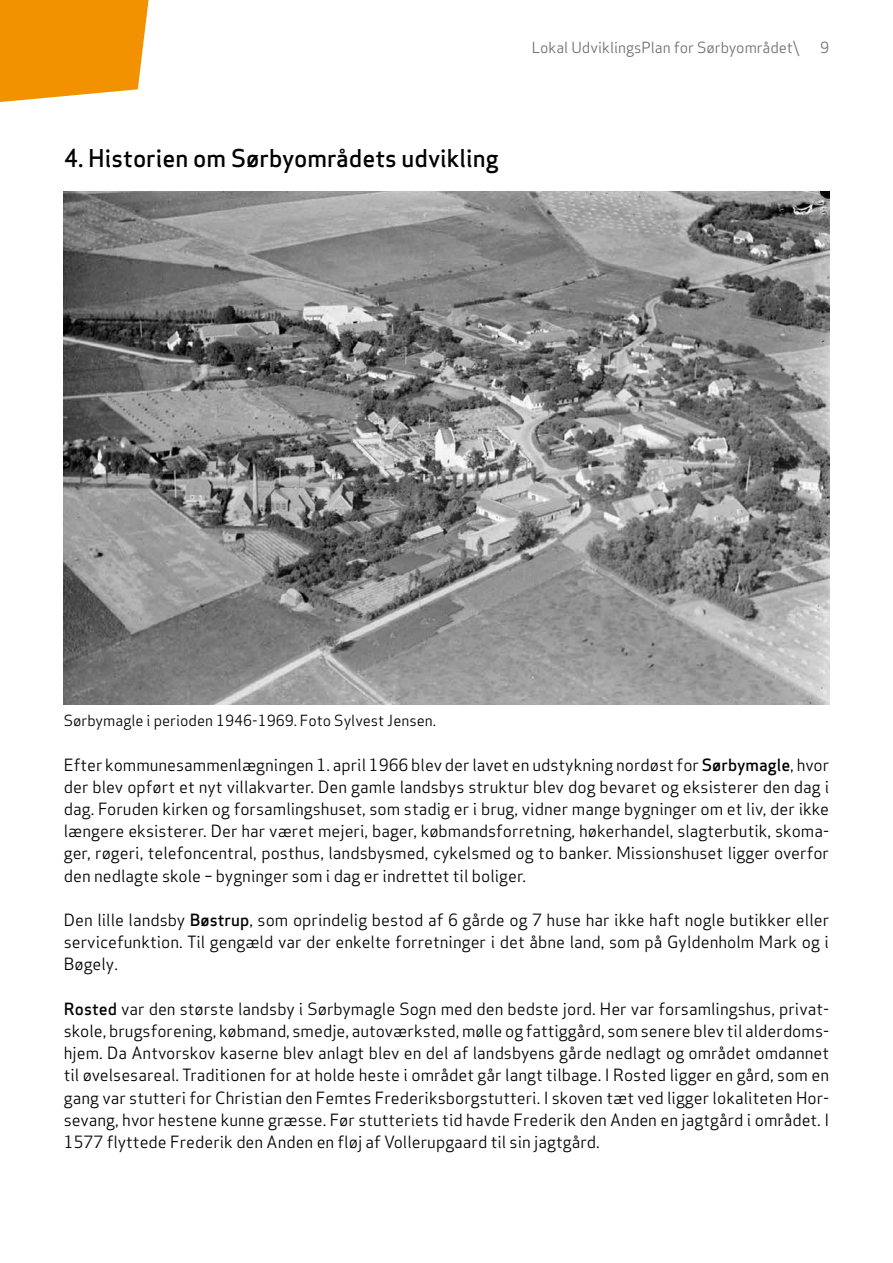
<style>
.page{position:relative;width:893px;height:1263px;background:#fff}
.page>*{position:absolute;margin:0;border:0;box-sizing:border-box;transform-origin:0 0}
.t1{font:500 24px "Apex Sans";color:#000}
.t2{font:16.5px/22.2px "Apex Sans";color:#000;text-align:justify}
.t3{font:15px "Apex Sans";color:#000}
.t4{font:15px "Apex Sans";color:#706f6f}
.s1{font-weight:500}
</style>
<div class="page">
<img style="left:64px;top:191px;width:765px;height:513px">
<svg style="left:0;top:0;width:149px;height:102px;background:#f49c19"></svg>
<p class="t4" style="left:532px;top:36px;width:269px">Lokal UdviklingsPlan for Sørbyområdet\</p>
<p class="t4" style="left:820px;top:35px;width:10px">9</p>
<h1 class="t1" style="left:64px;top:137px;width:437px">4. Historien om Sørbyområdets udvikling</h1>
<p class="t3" style="left:64px;top:708px;width:374px">Sørbymagle i perioden 1946-1969. Foto Sylvest Jensen.</p>
<p class="t2" style="left:64px;top:752px;width:767px">Efter kommunesammenlægningen 1. april 1966 blev der lavet en udstykning nordøst for <span class="s1">Sørbymagle</span>, hvor der blev opført et nyt villakvarter. Den gamle landsbys struktur blev dog bevaret og eksisterer den dag i dag. Foruden kirken og forsamlingshuset, som stadig er i brug, vidner mange bygninger om et liv, der ikke længere eksisterer. Der har været mejeri, bager, købmandsforretning, høkerhandel, slagterbutik, skoma&shy;ger, røgeri, telefoncentral, posthus, landsbysmed, cykelsmed og to banker. Missionshuset ligger overfor den nedlagte skole – bygninger som i dag er indrettet til boliger.</p>
<p class="t2" style="left:64px;top:907px;width:767px">Den lille landsby <span class="s1">Bøstrup</span>, som oprindelig bestod af 6 gårde og 7 huse har ikke haft nogle butikker eller servicefunktion. Til gengæld var der enkelte forretninger i det åbne land, som på Gyldenholm Mark og i Bøgely.</p>
<p class="t2" style="left:64px;top:996px;width:767px"><span class="s1">Rosted</span> var den største landsby i Sørbymagle Sogn med den bedste jord. Her var forsamlingshus, privat&shy;skole, brugsforening, købmand, smedje, autoværksted, mølle og fattiggård, som senere blev til alderdoms&shy;hjem. Da Antvorskov kaserne blev anlagt blev en del af landsbyens gårde nedlagt og området omdannet til øvelsesareal. Traditionen for at holde heste i området går langt tilbage. I Rosted ligger en gård, som en gang var stutteri for Christian den Femtes Frederiksborgstutteri. I skoven tæt ved ligger lokaliteten Hor&shy;sevang, hvor hestene kunne græsse. Før stutteriets tid havde Frederik den Anden en jagtgård i området. I 1577 flyttede Frederik den Anden en fløj af Vollerupgaard til sin jagtgård.</p>
</div>
